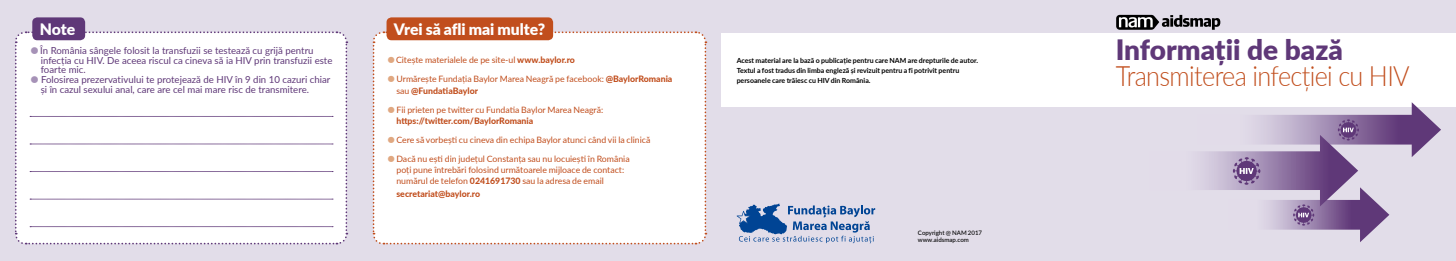
<style>
.page{position:relative;width:1456px;height:261px;background:#fff}
.page>*{position:absolute;margin:0;border:0;box-sizing:border-box;transform-origin:0 0}
.t1{font:300 28px "Lato";letter-spacing:-.025em;color:#c14e1d;scale:.9 1}
.t2{font:900 28px "Lato";color:#5f3878}
.t3{font:900 15.75px "Lato";color:#fff}
.t4{font:9.62px/9.6px "Lato";color:#5f3878}
.t5{font:8.75px/11.4px "Lato";color:#c14e1d}
.t6{font:800 8.75px "Lato";color:#c14e1d}
.t7{font:700 7px/9.6px "Lato";color:#000}
.t8{font:500 6.12px/7px "Lato";color:#000}
.s1{color:#a692b7}
.s2{color:#e0a881}
.s3{font-weight:800}
</style>
<div class="page">
<div style="left:0;top:0;width:1456px;height:260px;background:#e2dde9"></div>
<div style="left:722px;top:33px;width:734px;height:74px;background:#fff"></div>
<div style="left:372px;top:30px;width:335px;height:215px;background:#fff"></div>
<div style="left:32px;top:17px;width:53px;height:23px;background:#5f3878;border-radius:5px"></div>
<div style="left:387px;top:17px;width:166px;height:23px;background:#c14e1d;border-radius:5px"></div>
<svg style="left:1116px;top:15px;width:104px;height:15px"></svg>
<svg style="left:1201px;top:102px;width:240px;height:140px"></svg>
<svg style="left:15px;top:30px;width:333px;height:215px;background:#f9f8fa"></svg>
<svg style="left:737px;top:203px;width:138px;height:40px"></svg>
<h2 class="t3" style="left:40px;top:17px;width:37px">Note</h2>
<h2 class="t3" style="left:394px;top:17px;width:153px">Vrei să afli mai multe?</h2>
<p class="t4" style="left:41px;top:45px;width:293px;text-indent:-10px"><span class="s1">●</span> În România sângele folosit la transfuzii se testează cu grijă pentru infecția cu HIV. De aceea riscul ca cineva să ia HIV prin transfuzii este foarte mic.</p>
<p class="t4" style="left:41px;top:74px;width:291px;text-indent:-10px"><span class="s1">●</span> Folosirea prezervativului te protejează de HIV în 9 din 10 cazuri chiar și în cazul sexului anal, care are cel mai mare risc de transmitere.</p>
<p class="t5" style="left:388px;top:54px;width:189px"><span class="s2">●</span>Citește materialele de pe site-ul <span class="s3">www.baylor.ro</span></p>
<p class="t5" style="left:396px;top:73px;width:278px;text-indent:-9px"><span class="s2">●</span> Urmărește Fundația Baylor Marea Neagră pe facebook: <span class="s3">@BaylorRomania </span>sau <span class="s3">@FundatiaBaylor</span></p>
<p class="t5" style="left:396px;top:103px;width:208px;text-indent:-9px"><span class="s2">●</span> Fii prieten pe twitter cu Fundatia Baylor Marea Neagră: <span class="s3">https://twitter.com/BaylorRomania</span></p>
<p class="t5" style="left:388px;top:133px;width:264px"><span class="s2">●</span> Cere să vorbești cu cineva din echipa Baylor atunci când vii la clinică</p>
<p class="t5" style="left:396px;top:152px;width:235px;text-indent:-9px"><span class="s2">●</span> Dacă nu ești din județul Constanța sau nu locuiești în România poți pune întrebări folosind următoarele mijloace de contact: numărul de telefon <span class="s3">0241691730</span> sau la adresa de email</p>
<p class="t6" style="left:396px;top:187px;width:85px">secretariat@baylor.ro</p>
<p class="t7" style="left:737px;top:56px;width:243px">Acest material are la bază o publicație pentru care NAM are drepturile de autor.<br>Textul a fost tradus din limba engleză și revizuit pentru a fi potrivit pentru persoanele care trăiesc cu HIV din România.</p>
<p class="t8" style="left:918px;top:228px;width:66px">Copyright @ NAM 2017 www.aidsmap.com</p>
<h1 class="t2" style="left:1116px;top:29px;width:229px">Informații de bază</h1>
<h1 class="t1" style="left:1116px;top:57px;width:328px">Transmiterea infecției cu HIV</h1>
</div>
